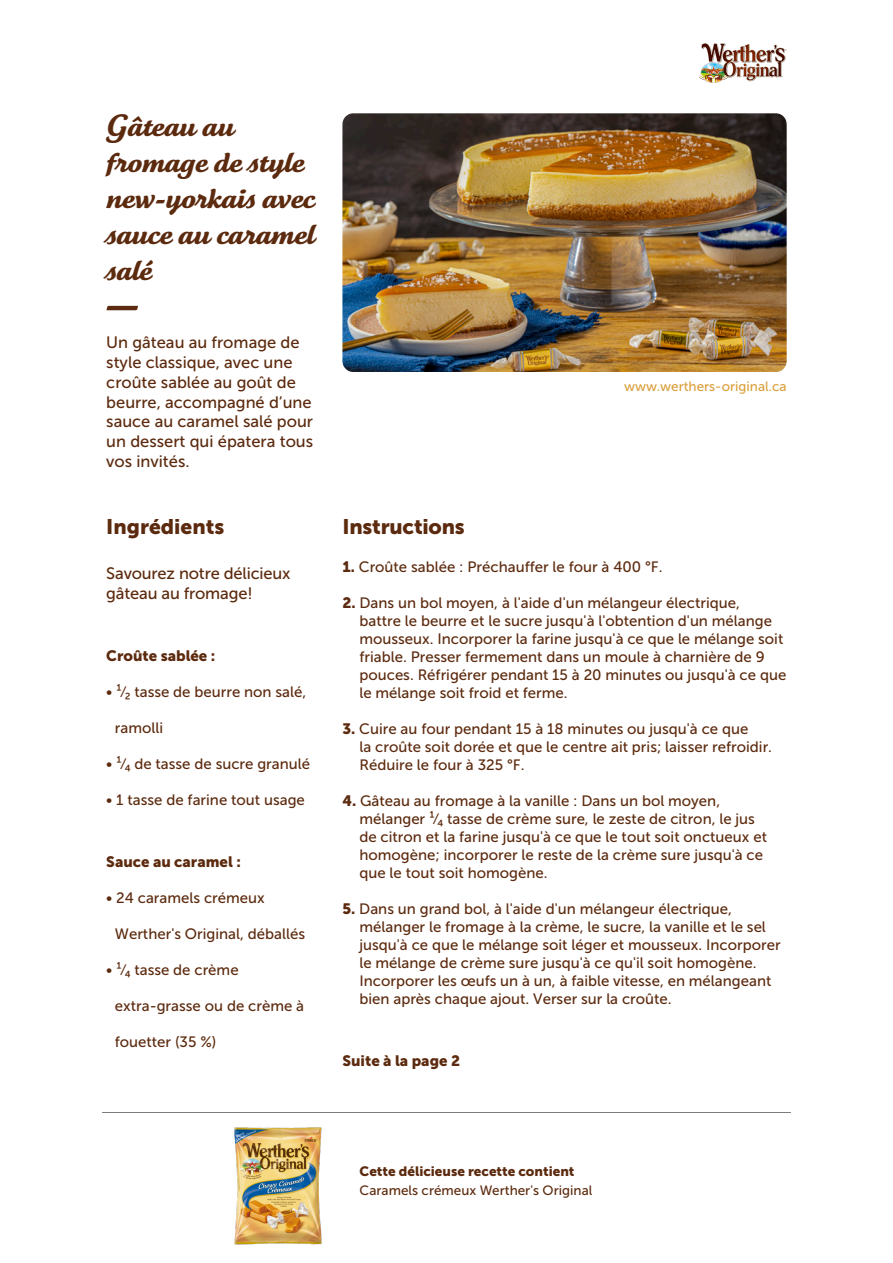
<style>
.page{position:relative;width:893px;height:1263px;background:#fff}
.page>*{position:absolute;margin:0;border:0;box-sizing:border-box;transform-origin:0 0}
.t1{font:30px/36px "Tartine Script Pro Bld";color:#5c2a0e}
.t2{font:21px "Museo Sans 900";letter-spacing:-.01em;color:#5c2a0e}
.t3{font:16.5px/19.8px "Museo Sans 500";color:#5c2a0e}
.t4{font:15px/18px "Museo Sans 500";color:#5c2a0e}
.t5{font:15px "Museo Sans 900";color:#5c2a0e}
.t6{font:13.5px "Museo Sans 500";color:#5c2a0e}
.t7{font:13.5px "Museo Sans 900";color:#5c2a0e}
.t8{font:13.5px "Museo Sans 500";color:#dba03d}
.s1{font-family:"Museo Sans 900"}
</style>
<div class="page">
<img style="left:699px;top:43px;width:88px;height:40px">
<svg style="left:106px;top:306px;width:32px;height:4px"></svg>
<img style="left:342px;top:113px;width:445px;height:259px">
<hr style="left:102px;top:1112px;width:689px;height:1px;background:#000001">
<img style="left:234px;top:1127px;width:88px;height:118px">
<p class="t1" style="left:106px;top:108px;width:210px">Gâteau au fromage de style new-yorkais avec sauce au caramel salé</p>
<p class="t3" style="left:106px;top:333px;width:208px">Un gâteau au fromage de style classique, avec une croûte sablée au goût de beurre, accompagné d‘une sauce au caramel salé pour un dessert qui épatera tous vos invités.</p>
<p class="t2" style="left:106px;top:514px;width:120px">Ingrédients</p>
<p class="t3" style="left:106px;top:563px;width:186px">Savourez notre délicieux</p>
<p class="t3" style="left:106px;top:583px;width:148px">gâteau au fromage!</p>
<p class="t5" style="left:106px;top:647px;width:111px">Croûte sablée :</p>
<p class="t4" style="left:106px;top:683px;width:201px">• ¹⁄₂ tasse de beurre non salé,</p>
<p class="t4" style="left:115px;top:719px;width:50px">ramolli</p>
<p class="t4" style="left:106px;top:755px;width:205px">• ¹⁄₄ de tasse de sucre granulé</p>
<p class="t4" style="left:106px;top:791px;width:200px">• 1 tasse de farine tout usage</p>
<p class="t5" style="left:106px;top:853px;width:136px">Sauce au caramel :</p>
<p class="t4" style="left:106px;top:889px;width:160px">• 24 caramels crémeux</p>
<p class="t4" style="left:115px;top:925px;width:192px">Werther's Original, déballés</p>
<p class="t4" style="left:106px;top:961px;width:134px">• ¹⁄₄ tasse de crème</p>
<p class="t4" style="left:115px;top:997px;width:191px">extra-grasse ou de crème à</p>
<p class="t4" style="left:115px;top:1033px;width:103px">fouetter (35 %)</p>
<p class="t8" style="left:624px;top:379px;width:164px">www.werthers-original.ca</p>
<p class="t2" style="left:342px;top:514px;width:124px">Instructions</p>
<p class="t4" style="left:342px;top:557px;width:322px"><span class="s1">1.</span> Croûte sablée : Préchauffer le four à 400 °F.</p>
<p class="t4" style="left:342px;top:593px;width:399px"><span class="s1">2.</span> Dans un bol moyen, à l'aide d'un mélangeur électrique,</p>
<p class="t4" style="left:359px;top:611px;width:428px">battre le beurre et le sucre jusqu'à l'obtention d'un mélange mousseux. Incorporer la farine jusqu'à ce que le mélange soit friable. Presser fermement dans un moule à charnière de 9 pouces. Réfrigérer pendant 15 à 20 minutes ou jusqu'à ce que le mélange soit froid et ferme.</p>
<p class="t4" style="left:342px;top:719px;width:407px"><span class="s1">3.</span> Cuire au four pendant 15 à 18 minutes ou jusqu'à ce que</p>
<p class="t4" style="left:359px;top:737px;width:414px">la croûte soit dorée et que le centre ait pris; laisser refroidir.<br>Réduire le four à 325 °F.</p>
<p class="t4" style="left:342px;top:791px;width:379px"><span class="s1">4.</span> Gâteau au fromage à la vanille : Dans un bol moyen,</p>
<p class="t4" style="left:359px;top:809px;width:409px">mélanger ¹⁄₄ tasse de crème sure, le zeste de citron, le jus de citron et la farine jusqu'à ce que le tout soit onctueux et homogène; incorporer le reste de la crème sure jusqu'à ce que le tout soit homogène.</p>
<p class="t4" style="left:342px;top:899px;width:391px"><span class="s1">5.</span> Dans un grand bol, à l'aide d'un mélangeur électrique,</p>
<p class="t4" style="left:359px;top:917px;width:423px">mélanger le fromage à la crème, le sucre, la vanille et le sel jusqu'à ce que le mélange soit léger et mousseux. Incorporer le mélange de crème sure jusqu'à ce qu'il soit homogène.<br>Incorporer les œufs un à un, à faible vitesse, en mélangeant bien après chaque ajout. Verser sur la croûte.</p>
<p class="t5" style="left:342px;top:1052px;width:119px">Suite à la page 2</p>
<p class="t7" style="left:360px;top:1163px;width:216px">Cette délicieuse recette contient</p>
<p class="t6" style="left:360px;top:1183px;width:234px">Caramels crémeux Werther's Original</p>
</div>
